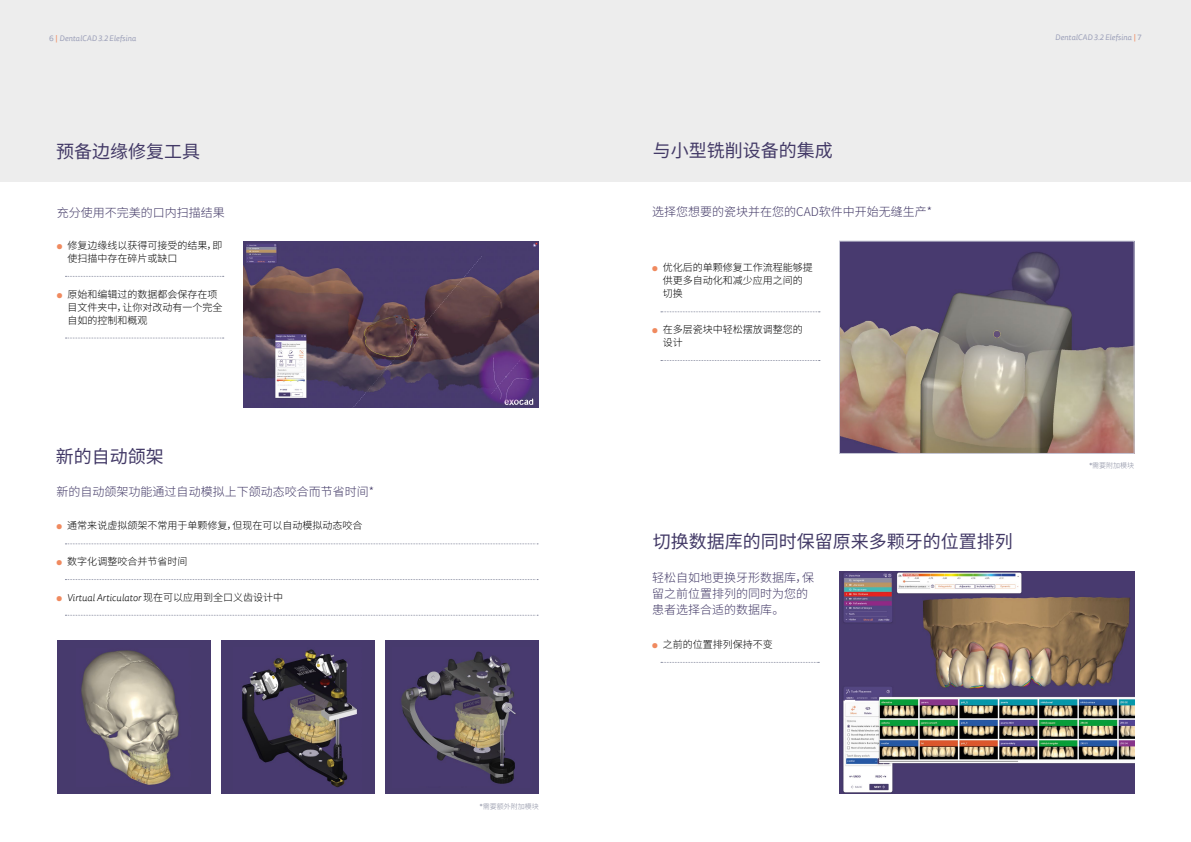
<style>
.page{position:relative;width:1191px;height:842px;background:#fff}
.page>*{position:absolute;margin:0;border:0;box-sizing:border-box;transform-origin:0 0}
.t1{font:18px "Source Han Sans CN";color:#433a67}
.t2{font:300 12px/16px "Source Han Sans CN";color:#433a67}
.t3{font:300 10px/13px "Source Han Sans CN";color:#000}
.t4{font:italic 300 10px "Tisa Sans Pro";color:#000}
.t5{font:italic 8px "Tisa Sans Pro";color:#9ca0b9}
.t6{font:300 7px "Source Han Sans CN";color:#868a9e}
.s1{font-style:normal}
.s2{font-style:normal;color:#f08a5f}
.s3{font-family:"Tisa Sans Pro";color:#f08a5f}
.s4{font-family:"Source Han Sans CN";font-style:normal}
.s5{font-family:"Tisa Sans Pro";font-weight:400}
</style>
<div class="page">
<img style="left:839px;top:572px;width:295px;height:222px">
<div style="left:57px;top:641px;width:153px;height:153px;background:#473a6d"></div>
<img style="left:81px;top:650px;width:98px;height:135px">
<div style="left:385px;top:641px;width:153px;height:153px;background:#473a6d"></div>
<img style="left:401px;top:651px;width:115px;height:133px">
<div style="left:221px;top:641px;width:153px;height:153px;background:#473a6d"></div>
<img style="left:242px;top:649px;width:115px;height:139px">
<div style="left:0;top:0;width:1191px;height:181px;background:#ededed"></div>
<svg style="left:661px;top:312px;width:159px;height:1px"></svg>
<svg style="left:661px;top:360px;width:159px;height:1px"></svg>
<svg style="left:661px;top:662px;width:158px;height:1px"></svg>
<svg style="left:65px;top:276px;width:159px;height:1px"></svg>
<svg style="left:65px;top:338px;width:159px;height:1px"></svg>
<svg style="left:65px;top:544px;width:473px;height:1px"></svg>
<svg style="left:65px;top:579px;width:473px;height:1px"></svg>
<svg style="left:65px;top:615px;width:473px;height:1px"></svg>
<img style="left:244px;top:242px;width:295px;height:166px">
<img style="left:841px;top:243px;width:291px;height:209px">
<div style="left:839px;top:241px;width:295px;height:213px;border:1px solid #c5c6d5"></div>
<p class="t5" style="left:49px;top:33px;width:88px"><span class="s1">6</span> <span class="s2">|</span> DentalCAD 3.2 Elefsina</p>
<p class="t5" style="left:1055px;top:32px;width:88px">DentalCAD 3.2 Elefsina <span class="s2">|</span> <span class="s1">7</span></p>
<h1 class="t1" style="left:56px;top:141px;width:145px">预备边缘修复工具</h1>
<p class="t2" style="left:57px;top:205px;width:169px">充分使用不完美的口内扫描结果</p>
<p class="t3" style="left:67px;top:239px;width:156px;text-indent:-11px"><span class="s3">●</span> 修复边缘线以获得可接受的结果，即使扫描中存在碎片或缺口</p>
<p class="t3" style="left:67px;top:288px;width:156px;text-indent:-11px"><span class="s3">●</span> 原始和编辑过的数据都会保存在项目文件夹中，让你对改动有一个完全自如的控制和概观</p>
<h1 class="t1" style="left:56px;top:446px;width:109px">新的自动颌架</h1>
<p class="t2" style="left:57px;top:484px;width:319px">新的自动颌架功能通过自动模拟上下颌动态咬合而节省时间*</p>
<p class="t3" style="left:57px;top:519px;width:307px"><span class="s3">●</span> 通常来说虚拟颌架不常用于单颗修复，但现在可以自动模拟动态咬合</p>
<p class="t3" style="left:57px;top:555px;width:132px"><span class="s3">●</span> 数字化调整咬合并节省时间</p>
<p class="t4" style="left:57px;top:591px;width:228px"><span class="s2">●</span> Virtual Articulator <span class="s4">现在可以应用到全口义齿设计中</span></p>
<p class="t6" style="left:480px;top:802px;width:60px"><span class="s5">*</span>需要额外附加模块</p>
<h1 class="t1" style="left:653px;top:140px;width:181px">与小型铣削设备的集成</h1>
<p class="t2" style="left:652px;top:204px;width:281px">选择您想要的瓷块并在您的CAD软件中开始无缝生产*</p>
<p class="t3" style="left:663px;top:261px;width:151px;text-indent:-11px"><span class="s3">●</span> 优化后的单颗修复工作流程能够提供更多自动化和减少应用之间的切换</p>
<p class="t3" style="left:663px;top:323px;width:141px;text-indent:-11px"><span class="s3">●</span> 在多层瓷块中轻松摆放调整您的设计</p>
<h1 class="t1" style="left:652px;top:531px;width:361px">切换数据库的同时保留原来多颗牙的位置排列</h1>
<p class="t2" style="left:652px;top:569px;width:163px">轻松自如地更换牙形数据库，保留之前位置排列的同时为您的患者选择合适的数据库。</p>
<p class="t3" style="left:652px;top:638px;width:122px"><span class="s3">●</span> 之前的位置排列保持不变</p>
<p class="t6" style="left:1089px;top:461px;width:46px"><span class="s5">*</span>需要附加模块</p>
</div>
